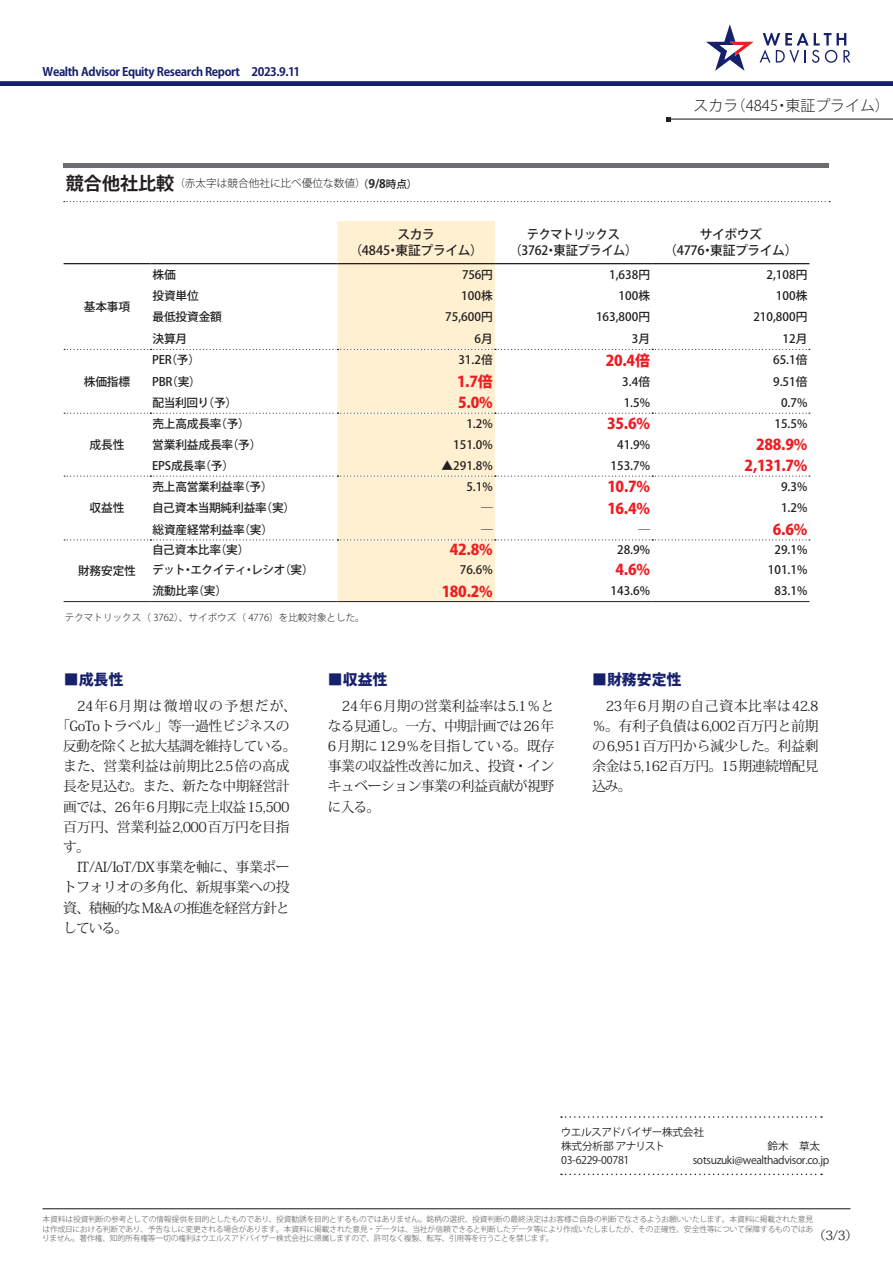
<style>
.page{position:relative;width:893px;height:1263px;background:#fff}
.page>*{position:absolute;margin:0;border:0;box-sizing:border-box;transform-origin:0 0}
.t1{font:700 18px "Koz Go Pro";color:#231f20}
.t2{font:800 14.85px "Koz Go Pro";letter-spacing:-.02em;color:#ee1d23}
.t3{font:300 14.85px "Koz Go Pro";color:#231f20}
.t4{font:800 14.85px "Koz Go Pro";color:#16206d}
.本文{font:13.8px/20.2px "Koz Min Pro";letter-spacing:-.035em;color:#231f20;text-align:justify}
.本文-2{font:13.8px "Koz Min Pro";letter-spacing:-.06em;color:#231f20}
.本文-3{font:13.8px "Koz Min Pro";letter-spacing:-.015em;color:#231f20}
.本文-4{font:13.8px "Koz Min Pro";letter-spacing:-.065em;color:#231f20}
.本文-5{font:13.8px "Koz Min Pro";color:#231f20}
.本文-6{font:13.8px "Koz Min Pro";letter-spacing:.095em;color:#231f20}
.t5{font:500 12.75px/15.9px "Koz Go Pro";letter-spacing:-.03em;color:#231f20;text-align:center}
.t6{font:500 12.75px/15.9px "Koz Go Pro";letter-spacing:-.03em;color:#231f20;text-align:center;scale:.96 1}
.t7{font:12.75px "Koz Min Pro";color:#231f20}
.t8{font:500 11.7px "Koz Go Pro";letter-spacing:-.01em;color:#231f20}
.t9{font:700 11.7px "Koz Go Pro";letter-spacing:-.03em;color:#16206d}
.t10{font:500 11.7px "Koz Go Pro";letter-spacing:-.035em;color:#231f20}
.t11{font:10.65px "Koz Go Pro";letter-spacing:-.03em;color:#231f20}
.t12{font:300 10.65px "Koz Go Pro";color:#231f20}
.t13{font:500 10.65px "Koz Go Pro";color:#231f20}
.注{font:300 9.6px "Koz Go Pro";color:#231f20}
.t14{font:300 7.8px/9.6px "Koz Go Pro";letter-spacing:-.025em;color:#57585a}
.s1{font-weight:700;font-size:11.7px}
.s2{font-weight:500}
</style>
<div class="page">
<hr style="left:43px;top:1208px;width:807px;height:1px;background:#231f20">
<div style="left:0;top:81px;width:893px;height:5px;background:#16206d"></div>
<hr style="left:669px;top:119px;width:224px;height:1px;background:#231f20">
<svg style="left:667px;top:117px;width:4px;height:4px"></svg>
<svg style="left:706px;top:24px;width:144px;height:47px"></svg>
<svg style="left:561px;top:1116px;width:261px;height:2px"></svg>
<svg style="left:561px;top:1173px;width:261px;height:2px"></svg>
<div style="left:337px;top:221px;width:158px;height:380px;background:#fef0d0"></div>
<hr style="left:64px;top:263px;width:86px;height:1px;background:#231f20">
<hr style="left:150px;top:263px;width:187px;height:1px;background:#231f20">
<hr style="left:337px;top:263px;width:158px;height:1px;background:#231f20">
<hr style="left:495px;top:263px;width:157px;height:1px;background:#231f20">
<hr style="left:652px;top:263px;width:157px;height:1px;background:#231f20">
<svg style="left:64px;top:349px;width:746px;height:1px"></svg>
<svg style="left:64px;top:413px;width:746px;height:1px"></svg>
<svg style="left:64px;top:476px;width:746px;height:1px"></svg>
<hr style="left:64px;top:601px;width:86px;height:1px;background:#231f20">
<svg style="left:64px;top:539px;width:746px;height:1px"></svg>
<hr style="left:150px;top:601px;width:187px;height:1px;background:#231f20">
<hr style="left:337px;top:601px;width:158px;height:1px;background:#231f20">
<hr style="left:495px;top:601px;width:157px;height:1px;background:#231f20">
<hr style="left:652px;top:601px;width:157px;height:1px;background:#231f20">
<hr style="left:64px;top:164px;width:765px;height:4px;background:#6c6d70">
<svg style="left:64px;top:201px;width:766px;height:1px"></svg>
<p class="t9" style="left:42px;top:64px;width:199px">Wealth Advisor Equity Research Report</p>
<p class="t9" style="left:251px;top:64px;width:50px">2023.9.11</p>
<p class="t3" style="left:786px;top:96px;width:106px">東証プライム(</p>
<p class="t3" style="left:731px;top:96px;width:49px">（4845</p>
<p class="t3" style="left:694px;top:96px;width:46px">スカラ</p>
<p class="t3" style="left:774px;top:96px;width:16px">・</p>
<p class="t1" style="left:66px;top:171px;width:110px">競合他社比較</p>
<p class="t12" style="left:174px;top:176px;width:245px">（赤太字は競合他社に比べ優位な数値） <span class="s1">9/8</span><span class="s2">時点(</span></p>
<p class="t13" style="left:358px;top:177px;width:12px">（</p>
<p class="t5" style="left:349px;top:227px;width:135px">スカラ<br>（4845 東証プライム(</p>
<p class="t5" style="left:386px;top:243px;width:14px">・</p>
<p class="t6" style="left:509px;top:227px;width:135px">テクマトリックス（3762 東証プライム(</p>
<p class="t6" style="left:545px;top:243px;width:14px">・</p>
<p class="t5" style="left:664px;top:227px;width:135px">サイボウズ<br>（4776 東証プライム(</p>
<p class="t5" style="left:701px;top:243px;width:14px">・</p>
<p class="t8" style="left:152px;top:267px;width:25px">株価</p>
<p class="t8" style="left:462px;top:267px;width:32px">756円</p>
<p class="t8" style="left:609px;top:267px;width:42px">1,638円</p>
<p class="t8" style="left:766px;top:267px;width:42px">2,108円</p>
<p class="t8" style="left:84px;top:299px;width:48px">基本事項</p>
<p class="t8" style="left:152px;top:288px;width:48px">投資単位</p>
<p class="t8" style="left:152px;top:309px;width:71px">最低投資金額</p>
<p class="t8" style="left:461px;top:288px;width:33px">100株</p>
<p class="t8" style="left:445px;top:309px;width:49px">75,600円</p>
<p class="t8" style="left:619px;top:288px;width:33px">100株</p>
<p class="t8" style="left:596px;top:309px;width:56px">163,800円</p>
<p class="t8" style="left:776px;top:288px;width:33px">100株</p>
<p class="t8" style="left:753px;top:309px;width:56px">210,800円</p>
<p class="t8" style="left:152px;top:331px;width:36px">決算月</p>
<p class="t8" style="left:474px;top:331px;width:20px">月6</p>
<p class="t8" style="left:632px;top:331px;width:20px">月3</p>
<p class="t8" style="left:782px;top:331px;width:26px">12月</p>
<p class="t8" style="left:165px;top:353px;width:36px">（予）</p>
<p class="t8" style="left:152px;top:353px;width:21px">PER</p>
<p class="t8" style="left:458px;top:353px;width:36px">31.2倍</p>
<p class="t2" style="left:606px;top:351px;width:46px">20.4倍</p>
<p class="t8" style="left:773px;top:353px;width:36px">65.1倍</p>
<p class="t8" style="left:84px;top:374px;width:48px">株価指標</p>
<p class="t8" style="left:166px;top:374px;width:36px">（実）</p>
<p class="t8" style="left:152px;top:374px;width:22px">PBR</p>
<p class="t2" style="left:457px;top:372px;width:37px">1.7倍</p>
<p class="t8" style="left:622px;top:374px;width:29px">3.4倍</p>
<p class="t8" style="left:773px;top:374px;width:36px">9.51倍</p>
<p class="t8" style="left:152px;top:395px;width:58px">配当利回り</p>
<p class="t8" style="left:202px;top:395px;width:36px">（予(</p>
<p class="t2" style="left:458px;top:393px;width:36px">5.0%</p>
<p class="t8" style="left:624px;top:395px;width:28px">1.5%</p>
<p class="t8" style="left:781px;top:395px;width:28px">0.7%</p>
<p class="t8" style="left:152px;top:416px;width:71px">売上高成長率</p>
<p class="t8" style="left:215px;top:416px;width:36px">（予(</p>
<p class="t8" style="left:466px;top:416px;width:28px">1.2%</p>
<p class="t2" style="left:607px;top:414px;width:44px">35.6%</p>
<p class="t8" style="left:774px;top:416px;width:34px">15.5%</p>
<p class="t8" style="left:90px;top:437px;width:36px">成長性</p>
<p class="t8" style="left:152px;top:437px;width:82px">営業利益成長率</p>
<p class="t8" style="left:227px;top:437px;width:36px">（予(</p>
<p class="t8" style="left:453px;top:437px;width:41px">151.0%</p>
<p class="t8" style="left:617px;top:437px;width:34px">41.9%</p>
<p class="t2" style="left:756px;top:435px;width:53px">288.9%</p>
<p class="t8" style="left:152px;top:458px;width:55px">EPS成長率</p>
<p class="t8" style="left:199px;top:458px;width:36px">（予(</p>
<p class="t8" style="left:441px;top:458px;width:53px">▲291.8%</p>
<p class="t8" style="left:610px;top:458px;width:41px">153.7%</p>
<p class="t2" style="left:744px;top:456px;width:64px">2,131.7%</p>
<p class="t8" style="left:152px;top:479px;width:94px">売上高営業利益率</p>
<p class="t8" style="left:238px;top:479px;width:36px">（予(</p>
<p class="t8" style="left:466px;top:479px;width:28px">5.1%</p>
<p class="t2" style="left:608px;top:477px;width:44px">10.7%</p>
<p class="t8" style="left:781px;top:479px;width:28px">9.3%</p>
<p class="t8" style="left:90px;top:501px;width:36px">収益性</p>
<p class="t8" style="left:152px;top:501px;width:116px">自己資本当期純利益率</p>
<p class="t8" style="left:261px;top:501px;width:36px">（実(</p>
<p class="t8" style="left:481px;top:501px;width:13px">―</p>
<p class="t2" style="left:607px;top:498px;width:44px">16.4%</p>
<p class="t8" style="left:781px;top:501px;width:28px">1.2%</p>
<p class="t8" style="left:152px;top:522px;width:94px">総資産経常利益率</p>
<p class="t8" style="left:238px;top:522px;width:36px">（実(</p>
<p class="t8" style="left:481px;top:522px;width:13px">―</p>
<p class="t8" style="left:638px;top:522px;width:13px">―</p>
<p class="t2" style="left:773px;top:520px;width:36px">6.6%</p>
<p class="t8" style="left:152px;top:542px;width:71px">自己資本比率</p>
<p class="t8" style="left:215px;top:542px;width:36px">（実(</p>
<p class="t2" style="left:450px;top:540px;width:44px">42.8%</p>
<p class="t8" style="left:617px;top:542px;width:34px">28.9%</p>
<p class="t8" style="left:774px;top:542px;width:34px">29.1%</p>
<p class="t8" style="left:78px;top:563px;width:59px">財務安定性</p>
<p class="t10" style="left:152px;top:562px;width:135px">デットエクイティレシオ</p>
<p class="t8" style="left:279px;top:562px;width:36px">（実(</p>
<p class="t8" style="left:182px;top:562px;width:13px">・</p>
<p class="t8" style="left:243px;top:562px;width:13px">・</p>
<p class="t8" style="left:460px;top:562px;width:34px">76.6%</p>
<p class="t2" style="left:615px;top:560px;width:36px">4.6%</p>
<p class="t8" style="left:768px;top:562px;width:41px">101.1%</p>
<p class="t8" style="left:192px;top:584px;width:36px">（実(</p>
<p class="t8" style="left:152px;top:584px;width:48px">流動比率</p>
<p class="t2" style="left:442px;top:581px;width:52px">180.2%</p>
<p class="t8" style="left:610px;top:584px;width:41px">143.6%</p>
<p class="t8" style="left:774px;top:584px;width:34px">83.1%</p>
<p class="注" style="left:65px;top:611px;width:302px">テクマトリックス（ 3762）、サイボウズ（ 4776）を比較対象とした。</p>
<p class="t4" style="left:64px;top:670px;width:61px">■成長性</p>
<p class="t4" style="left:328px;top:670px;width:61px">■収益性</p>
<p class="t4" style="left:592px;top:670px;width:91px">■財務安定性</p>
<p class="本文-6" style="left:77px;top:696px;width:221px">24年6月期は微増収の予想だが、</p>
<p class="本文" style="left:56px;top:715px;width:235px">「GoToトラベル」等一過性ビジネスの</p>
<p class="本文-4" style="left:63px;top:736px;width:235px">反動を除くと拡大基調を維持している。</p>
<p class="本文-5" style="left:63px;top:756px;width:228px">また、営業利益は前期比2.5倍の高成</p>
<p class="本文" style="left:63px;top:776px;width:228px">長を見込む。また、新たな中期経営計</p>
<p class="本文-2" style="left:63px;top:797px;width:228px">画では、26年6月期に売上収益15,500</p>
<p class="本文-3" style="left:63px;top:817px;width:228px">百万円、営業利益2,000百万円を目指</p>
<p class="本文" style="left:63px;top:836px;width:28px">す。</p>
<p class="本文" style="left:63px;top:856px;width:228px;text-indent:14px">IT/AI/IoT/DX事業を軸に、事業ポートフォリオの多角化、新規事業への投資、積極的なM&amp;Aの推進を経営方針としている。</p>
<p class="本文" style="left:328px;top:695px;width:228px;text-indent:14px">24年6月期の営業利益率は5.1％となる見通し。一方、中期計画では26年6月期に12.9％を目指している。既存事業の収益性改善に加え、投資・インキュベーション事業の利益貢献が視野に入る。</p>
<p class="本文" style="left:592px;top:695px;width:228px;text-indent:14px">23年6月期の自己資本比率は42.8％。有利子負債は6,002百万円と前期の6,951百万円から減少した。利益剰余金は5,162百万円。15期連続増配見込み。</p>
<p class="t11" style="left:561px;top:1125px;width:145px">ウエルスアドバイザー株式会社</p>
<p class="t11" style="left:561px;top:1139px;width:200px">株式分析部アナリスト　　　　　　　　　</p>
<p class="t11" style="left:693px;top:1153px;width:138px">sotsuzuki@wealthadvisor.co j p.</p>
<p class="t11" style="left:767px;top:1139px;width:54px">鈴木　草太</p>
<p class="t11" style="left:561px;top:1153px;width:70px">03-6229-00781</p>
<p class="t14" style="left:42px;top:1214px;width:772px">本資料は投資判断の参考としての情報提供を目的としたものであり、投資勧誘を目的とするものではありません。銘柄の選択、投資判断の最終決定はお客様ご自身の判断でなさるようお願いいたします。本資料に掲載された意見は作成日における判断であり、予告なしに変更される場合があります。本資料に掲載された意見・データは、当社が信頼できると判断したデータ等により作成いたしましたが、その正確性、安全性等について保障するものではあ</p>
<p class="t14" style="left:42px;top:1234px;width:513px">りません。著作権、知的所有権等一切の権利はウエルスアドバイザー株式会社に帰属しますので、許可なく複製、転写、引用等を行うことを禁じます。</p>
<p class="t7" style="left:813px;top:1226px;width:46px">)3/3(</p>
</div>
